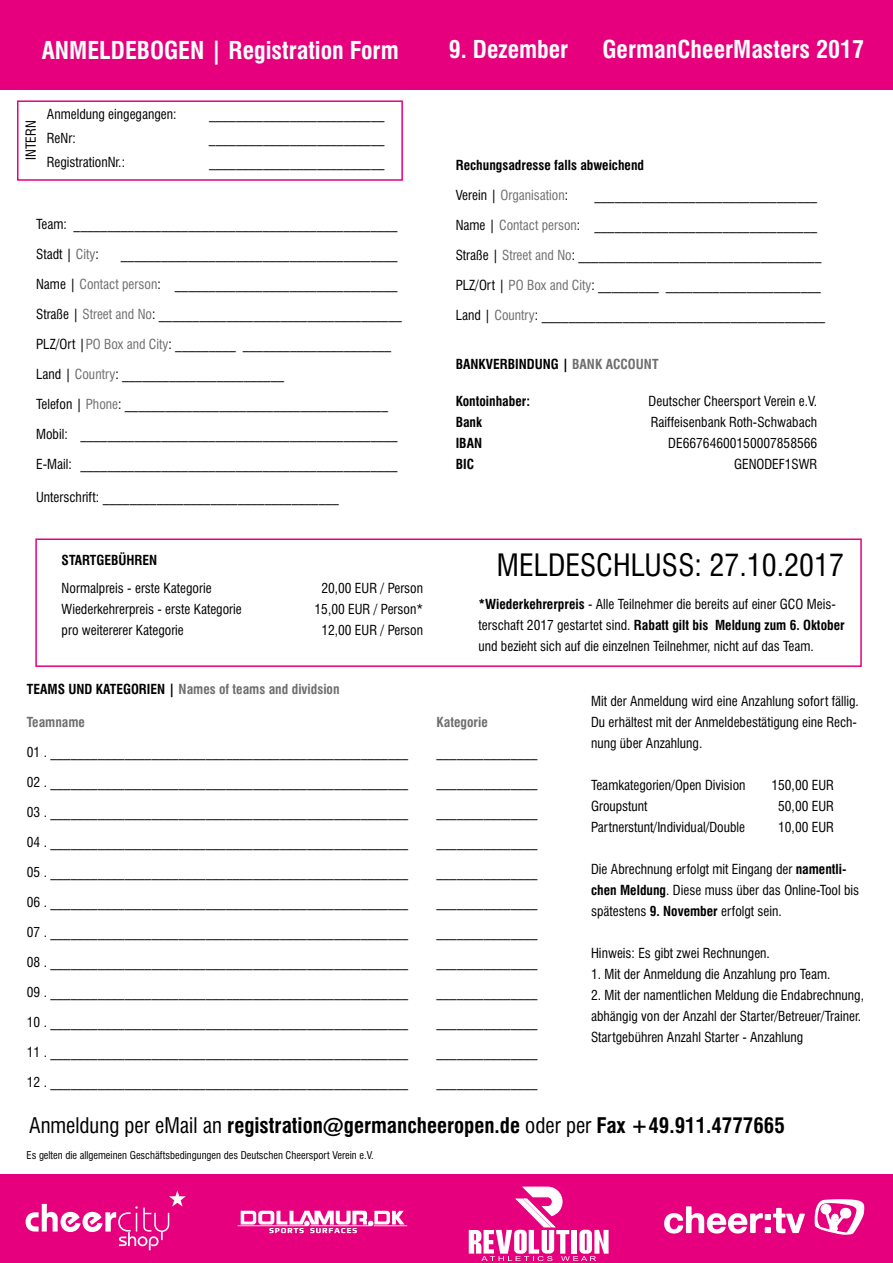
<style>
.page{position:relative;width:893px;height:1263px;background:#fff}
.page>*{position:absolute;margin:0;border:0;box-sizing:border-box;transform-origin:0 0}
.t1{font:condensed 30px "Swiss 721 BT";color:#000}
.t2{font:700 condensed 24px "Swiss 721 BT";color:#fff}
.t3{font:700 condensed 21px "Swiss 721 BT";color:#000}
.t4{font:condensed 13.5px/21px "Swiss 721 BT";color:#000}
.t5{font:700 condensed 13.5px "Swiss 721 BT";color:#000}
.t6{font:700 condensed 13.5px "Swiss 721 BT";color:#706f6f}
.t7{font:condensed 13.5px "Swiss 721 BT";color:#706f6f}
.t8{font:condensed 10.5px "Swiss 721 BT";color:#000}
.s1{color:#706f6f}
.s2{color:#000}
.s3{font-weight:700}
.s4{font-weight:400}
</style>
<div class="page">
<div style="left:17px;top:100px;width:386px;height:81px;border:2px solid #e6007d"></div>
<div style="left:35px;top:538px;width:827px;height:129px;border:2px solid #e6007d"></div>
<div style="left:0;top:0;width:893px;height:90px;background:#e6007d"></div>
<div style="left:0;top:1174px;width:893px;height:89px;background:#e6007d"></div>
<svg style="left:664px;top:1206px;width:141px;height:27px"></svg>
<svg style="left:815px;top:1199px;width:49px;height:36px"></svg>
<svg style="left:26px;top:1190px;width:160px;height:60px"></svg>
<svg style="left:238px;top:1211px;width:169px;height:22px"></svg>
<svg style="left:469px;top:1187px;width:140px;height:74px"></svg>
<h2 class="t2" style="left:42px;top:36px;width:358px">ANMELDEBOGEN | Registration Form</h2>
<h2 class="t2" style="left:449px;top:35px;width:121px">9. Dezember</h2>
<h2 class="t2" style="left:602px;top:34px;width:263px">GermanCheerMasters 2017</h2>
<p class="t4" style="left:20px;top:160px;width:41px;rotate:-90deg">INTERN</p>
<p class="t4" style="left:47px;top:104px;width:131px">Anmeldung eingegangen:</p>
<p class="t4" style="left:47px;top:128px;width:30px">ReNr:</p>
<p class="t4" style="left:47px;top:152px;width:80px">RegistrationNr.:</p>
<p class="t4" style="left:209px;top:104px;width:177px">__________________________</p>
<p class="t4" style="left:209px;top:128px;width:177px">__________________________</p>
<p class="t4" style="left:209px;top:152px;width:177px">__________________________</p>
<p class="t4" style="left:36px;top:214px;width:363px">Team: ________________________________________________</p>
<p class="t4" style="left:36px;top:244px;width:64px">Stadt | <span class="s1">City</span>:</p>
<p class="t4" style="left:121px;top:244px;width:278px">_________________________________________</p>
<p class="t4" style="left:36px;top:274px;width:363px">Name | <span class="s1">Contact person</span>: _________________________________</p>
<p class="t4" style="left:36px;top:304px;width:367px">Straße | <span class="s1">Street and No</span>: ____________________________________</p>
<p class="t4" style="left:36px;top:334px;width:357px">PLZ/Ort |<span class="s1">PO Box and City</span>: _________ ______________________</p>
<p class="t4" style="left:36px;top:364px;width:250px">Land | <span class="s1">Country</span>: ________________________</p>
<p class="t4" style="left:36px;top:394px;width:353px">Telefon | <span class="s1">Phone</span>: _______________________________________</p>
<p class="t4" style="left:36px;top:424px;width:363px">Mobil: _______________________________________________</p>
<p class="t4" style="left:36px;top:454px;width:363px">E-Mail: _______________________________________________</p>
<p class="t4" style="left:36px;top:486px;width:304px">Unterschrift: ___________________________________</p>
<p class="t5" style="left:62px;top:552px;width:97px">STARTGEBÜHREN</p>
<p class="t4" style="left:62px;top:578px;width:151px">Normalpreis - erste Kategorie</p>
<p class="t4" style="left:321px;top:578px;width:103px">20,00 EUR / Person</p>
<p class="t4" style="left:62px;top:599px;width:182px">Wiederkehrerpreis - erste Kategorie</p>
<p class="t4" style="left:315px;top:599px;width:110px">15,00 EUR / Person*</p>
<p class="t4" style="left:62px;top:620px;width:124px">pro weitererer Kategorie</p>
<p class="t4" style="left:321px;top:620px;width:103px">12,00 EUR / Person</p>
<p class="t5" style="left:456px;top:157px;width:190px">Rechungsadresse falls abweichend</p>
<p class="t7" style="left:456px;top:187px;width:114px"><span class="s2">Verein |</span> Organisation<span class="s2">:</span></p>
<p class="t4" style="left:594px;top:185px;width:224px">_________________________________</p>
<p class="t4" style="left:456px;top:214px;width:363px">Name | <span class="s1">Contact person</span>: _________________________________</p>
<p class="t4" style="left:456px;top:244px;width:367px">Straße | <span class="s1">Street and No</span>: ____________________________________</p>
<p class="t4" style="left:456px;top:274px;width:367px">PLZ/Ort | <span class="s1">PO Box and City</span>: _________ _______________________</p>
<p class="t4" style="left:456px;top:304px;width:371px">Land | <span class="s1">Country</span>: __________________________________________</p>
<p class="t5" style="left:456px;top:355px;width:204px">BANKVERBINDUNG | <span class="s1">BANK ACCOUNT</span></p>
<p class="t5" style="left:456px;top:393px;width:76px">Kontoinhaber:</p>
<p class="t4" style="left:649px;top:390px;width:170px">Deutscher Cheersport Verein e.V.</p>
<p class="t5" style="left:456px;top:414px;width:28px">Bank</p>
<p class="t4" style="left:651px;top:411px;width:168px">Raiffeisenbank Roth-Schwabach</p>
<p class="t5" style="left:456px;top:435px;width:28px">IBAN</p>
<p class="t4" style="left:668px;top:432px;width:150px">DE66764600150007858566</p>
<p class="t5" style="left:456px;top:456px;width:20px">BIC</p>
<p class="t4" style="left:734px;top:453px;width:85px">GENODEF1SWR</p>
<h1 class="t1" style="left:497px;top:547px;width:349px">MELDESCHLUSS: 27.10.2017</h1>
<p class="t4" style="left:478px;top:593px;width:368px"><span class="s3">*Wiederkehrerpreis</span> - Alle Teilnehmer die bereits auf einer GCO Meis&shy;terschaft 2017 gestartet sind. <span class="s3">Rabatt gilt bis Meldung zum 6. Oktober </span>und bezieht sich auf die einzelnen Teilnehmer, nicht auf das Team.</p>
<p class="t6" style="left:27px;top:681px;width:314px"><span class="s2">TEAMS UND KATEGORIEN |</span> Names of teams and dividsion</p>
<p class="t6" style="left:27px;top:714px;width:60px">Teamname</p>
<p class="t6" style="left:436px;top:714px;width:53px">Kategorie</p>
<p class="t4" style="left:27px;top:741px;width:383px">01 . _____________________________________________________</p>
<p class="t4" style="left:436px;top:741px;width:103px">_______________</p>
<p class="t4" style="left:27px;top:771px;width:383px">02 . _____________________________________________________</p>
<p class="t4" style="left:436px;top:771px;width:103px">_______________</p>
<p class="t4" style="left:27px;top:801px;width:383px">03 . _____________________________________________________</p>
<p class="t4" style="left:436px;top:801px;width:103px">_______________</p>
<p class="t4" style="left:27px;top:831px;width:383px">04 . _____________________________________________________</p>
<p class="t4" style="left:436px;top:831px;width:103px">_______________</p>
<p class="t4" style="left:27px;top:861px;width:383px">05 . _____________________________________________________</p>
<p class="t4" style="left:436px;top:861px;width:103px">_______________</p>
<p class="t4" style="left:27px;top:891px;width:383px">06 . _____________________________________________________</p>
<p class="t4" style="left:436px;top:891px;width:103px">_______________</p>
<p class="t4" style="left:27px;top:921px;width:383px">07 . _____________________________________________________</p>
<p class="t4" style="left:436px;top:921px;width:103px">_______________</p>
<p class="t4" style="left:27px;top:951px;width:383px">08 . _____________________________________________________</p>
<p class="t4" style="left:436px;top:951px;width:103px">_______________</p>
<p class="t4" style="left:27px;top:981px;width:383px">09 . _____________________________________________________</p>
<p class="t4" style="left:436px;top:981px;width:103px">_______________</p>
<p class="t4" style="left:27px;top:1011px;width:383px">10 . _____________________________________________________</p>
<p class="t4" style="left:436px;top:1011px;width:103px">_______________</p>
<p class="t4" style="left:27px;top:1041px;width:383px">11 . _____________________________________________________</p>
<p class="t4" style="left:436px;top:1041px;width:103px">_______________</p>
<p class="t4" style="left:27px;top:1071px;width:383px">12 . _____________________________________________________</p>
<p class="t4" style="left:436px;top:1071px;width:103px">_______________</p>
<p class="t4" style="left:591px;top:690px;width:269px">Mit der Anmeldung wird eine Anzahlung sofort fällig.<br>Du erhältest mit der Anmeldebestätigung eine Rech&shy;nung über Anzahlung.</p>
<p class="t4" style="left:591px;top:774px;width:156px">Teamkategorien/Open Division</p>
<p class="t4" style="left:771px;top:774px;width:64px">150,00 EUR</p>
<p class="t4" style="left:591px;top:795px;width:58px">Groupstunt</p>
<p class="t4" style="left:778px;top:795px;width:57px">50,00 EUR</p>
<p class="t4" style="left:591px;top:816px;width:156px">Partnerstunt/Individual/Double</p>
<p class="t4" style="left:778px;top:816px;width:57px">10,00 EUR</p>
<p class="t4" style="left:591px;top:858px;width:270px">Die Abrechnung erfolgt mit Eingang der <span class="s3">namentli&shy;chen Meldung</span>. Diese muss über das Online-Tool bis spätestens <span class="s3">9. November</span> erfolgt sein.</p>
<p class="t4" style="left:591px;top:942px;width:180px">Hinweis: Es gibt zwei Rechnungen.</p>
<p class="t4" style="left:591px;top:963px;width:241px">1. Mit der Anmeldung die Anzahlung pro Team.</p>
<p class="t4" style="left:591px;top:984px;width:274px">2. Mit der namentlichen Meldung die Endabrechnung, abhängig von der Anzahl der Starter/Betreuer/Trainer.<br>Startgebühren Anzahl Starter - Anzahlung</p>
<h3 class="t3" style="left:29px;top:1113px;width:757px"><span class="s4">Anmeldung per eMail an</span> registration@germancheeropen.de <span class="s4">oder per</span> Fax +49.911.4777665</h3>
<p class="t8" style="left:27px;top:1149px;width:349px">Es gelten die allgemeinen Geschäftsbedingungen des Deutschen Cheersport Verein e.V.</p>
</div>
